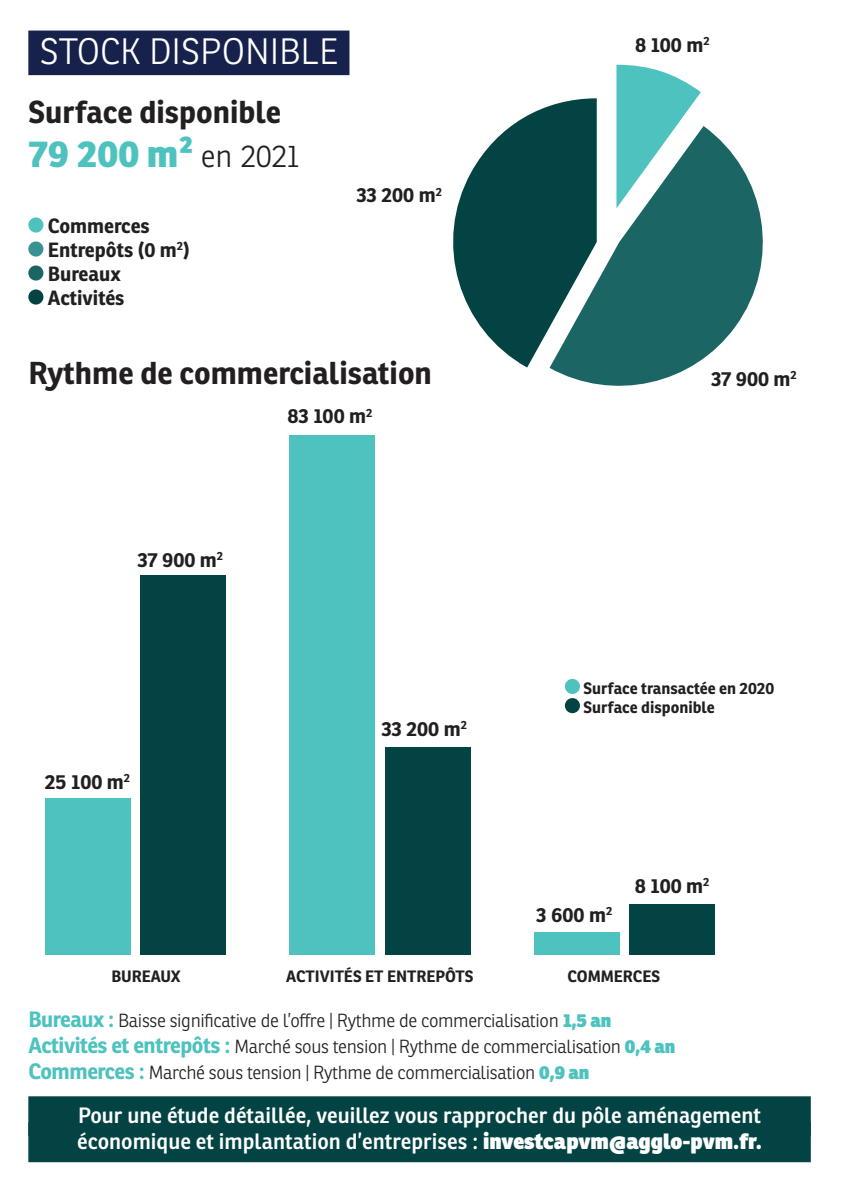
<style>
.page{position:relative;width:842px;height:1191px;background:#fff}
.page>*{position:absolute;margin:0;border:0;box-sizing:border-box;transform-origin:0 0}
.t1{font:800 37px "Ronnia";color:#4ec2bf}
.t2{font:300 35.6px "Ronnia";color:#fff}
.t3{font:700 30.8px "Ronnia";color:#231f20}
.t4{font:600 21.6px/25.8px "Ronnia";color:#fff}
.t5{font:700 20px/24px "Ronnia";color:#231f20}
.t6{font:300 18.4px/25.8px "Ronnia";letter-spacing:-.02em;color:#231f20}
.t7{font:700 16px/19.2px "Ronnia";color:#231f20}
.s1{font-weight:300;font-size:30.8px;color:#231f20}
.s2{font-weight:700;font-size:21.6px;color:#4ec2bf}
.s3{font-weight:800;color:#4ec2bf}
.s4{font-weight:800}
</style>
<div class="page">
<div style="left:28px;top:31px;width:321px;height:44px;background:#17224c"></div>
<div style="left:28px;top:1096px;width:783px;height:40px;background:#034343"></div>
<div style="left:28px;top:1122px;width:783px;height:40px;background:#034343"></div>
<div style="left:28px;top:217px;width:15px;height:15px;background:#4ec2bf;border-radius:50%"></div>
<div style="left:28px;top:241px;width:15px;height:15px;background:#379391;border-radius:50%"></div>
<div style="left:28px;top:265px;width:15px;height:15px;background:#1b6565;border-radius:50%"></div>
<div style="left:28px;top:289px;width:15px;height:15px;background:#034343;border-radius:50%"></div>
<div style="left:565px;top:679px;width:15px;height:15px;background:#4ec2bf;border-radius:50%"></div>
<div style="left:565px;top:698px;width:15px;height:15px;background:#034343;border-radius:50%"></div>
<div style="left:629px;top:903px;width:86px;height:51px;background:#034343"></div>
<div style="left:534px;top:932px;width:86px;height:22px;background:#4ec2bf"></div>
<div style="left:385px;top:747px;width:85px;height:207px;background:#034343"></div>
<div style="left:289px;top:435px;width:86px;height:519px;background:#4ec2bf"></div>
<div style="left:140px;top:575px;width:86px;height:379px;background:#034343"></div>
<div style="left:45px;top:797px;width:85px;height:157px;background:#4ec2bf"></div>
<svg style="left:453px;top:98px;width:144px;height:269px;fill:#034343"></svg>
<svg style="left:550px;top:126px;width:213px;height:260px;fill:#1b6565"></svg>
<svg style="left:616px;top:65px;width:85px;height:143px"></svg>
<h2 class="t2" style="left:40px;top:29px;width:300px">STOCK DISPONIBLE</h2>
<h3 class="t3" style="left:28px;top:92px;width:254px">Surface disponible</h3>
<h1 class="t1" style="left:28px;top:130px;width:273px">79 200 m² <span class="s1">en 2021</span></h1>
<p class="t5" style="left:48px;top:213px;width:143px">Commerces<br>Entrepôts (0 m<sup>2</sup>)<br>Bureaux<br>Activités</p>
<p class="t5" style="left:356px;top:183px;width:87px">33 200 m<sup>2</sup></p>
<h3 class="t3" style="left:28px;top:353px;width:405px">Rythme de commercialisation</h3>
<p class="t5" style="left:137px;top:548px;width:87px">37 900 m<sup>2</sup></p>
<p class="t5" style="left:45px;top:769px;width:87px">25 100 m<sup>2</sup></p>
<p class="t5" style="left:287px;top:404px;width:86px">83 100 m<sup>2</sup></p>
<p class="t5" style="left:381px;top:717px;width:87px">33 200 m<sup>2</sup></p>
<p class="t5" style="left:635px;top:33px;width:76px">8 100 m<sup>2</sup></p>
<p class="t5" style="left:711px;top:366px;width:87px">37 900 m<sup>2</sup></p>
<p class="t7" style="left:583px;top:678px;width:192px">Surface transactée en 2020<br>Surface disponible</p>
<p class="t5" style="left:536px;top:902px;width:78px">3 600 m<sup>2</sup></p>
<p class="t5" style="left:635px;top:873px;width:76px">8 100 m<sup>2</sup></p>
<p class="t7" style="left:111px;top:966px;width:71px">BUREAUX</p>
<p class="t7" style="left:286px;top:966px;width:189px">ACTIVITÉS ET ENTREPÔTS</p>
<p class="t7" style="left:567px;top:966px;width:94px">COMMERCES</p>
<p class="t6" style="left:28px;top:1007px;width:648px"><span class="s2">Bureaux :</span> Baisse significative de l’offre | Rythme de commercialisation <span class="s3">1,5 an<br></span><span class="s2">Activités et entrepôts :</span> Marché sous tension | Rythme de commercialisation <span class="s3">0,4 an<br></span><span class="s2">Commerces :</span> Marché sous tension | Rythme de commercialisation <span class="s3">0,9 an</span></p>
<p class="t4" style="left:77px;top:1102px;width:686px">Pour une étude détaillée, veuillez vous rapprocher du pôle aménagement économique et implantation d’entreprises : <span class="s4">investcapvm@agglo-pvm.fr.</span></p>
</div>
